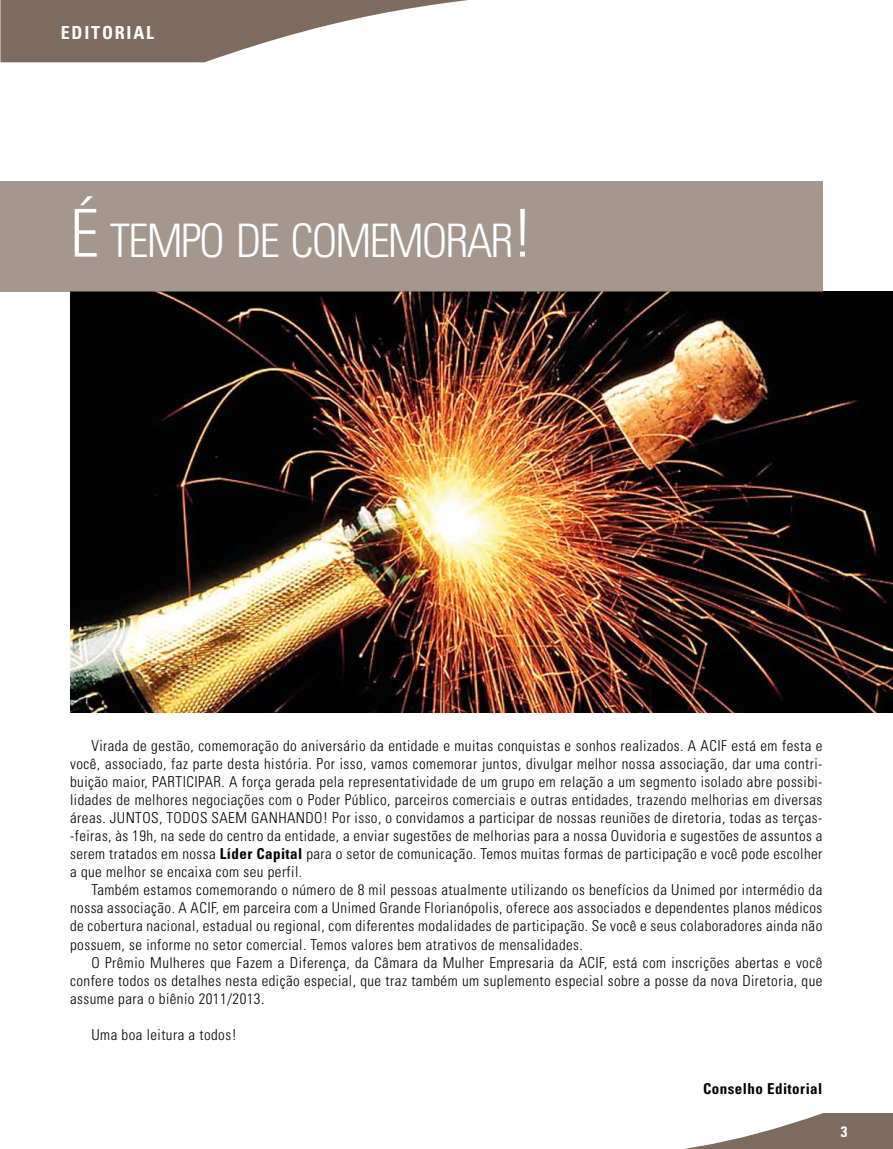
<style>
.page{position:relative;width:893px;height:1149px;background:#fff}
.page>*{position:absolute;margin:0;border:0;box-sizing:border-box;transform-origin:0 0}
.t1{font:300 condensed 46.2px "Univers LT Std";letter-spacing:-.045em;color:#fff}
.t2{font:700 condensed 18px "Univers LT Std";color:#fff}
.t3{font:300 condensed 15px/18px "Univers LT Std";letter-spacing:.03em;color:#000;text-align:justify}
.t4{font:700 condensed 15px "Univers LT Std";letter-spacing:.03em;color:#000}
.t5{font:700 condensed 15px "Univers LT Std";color:#fff}
.s1{font-size:66px}
.s2{font-weight:700}
</style>
<div class="page">
<img style="left:70px;top:291px;width:823px;height:421px">
<svg style="left:0;top:0;width:468px;height:62px"></svg>
<div style="left:0;top:181px;width:823px;height:110px;background:#a4978d"></div>
<svg style="left:690px;top:1113px;width:203px;height:35px"></svg>
<p class="t2" style="left:61px;top:22px;width:12px">EDITORIAL</p>
<h1 class="t1" style="left:70px;top:212px;width:465px"><span class="s1">É</span> TEMPO DE COMEMORAR<span class="s1">!</span></h1>
<p class="t3" style="left:70px;top:736px;width:754px;text-indent:21px">Virada de gestão, comemoração do aniversário da entidade e muitas conquistas e sonhos realizados. A ACIF está em festa e você, associado, faz parte desta história. Por isso, vamos comemorar juntos, divulgar melhor nossa associação, dar uma contri&shy;buição maior, PARTICIPAR. A força gerada pela representatividade de um grupo em relação a um segmento isolado abre possibi&shy;lidades de melhores negociações com o Poder Público, parceiros comerciais e outras entidades, trazendo melhorias em diversas áreas. JUNTOS, TODOS SAEM GANHANDO! Por isso, o convidamos a participar de nossas reuniões de diretoria, todas as terças--feiras, às 19h, na sede do centro da entidade, a enviar sugestões de melhorias para a nossa Ouvidoria e sugestões de assuntos a serem tratados em nossa <span class="s2">Líder Capital</span> para o setor de comunicação. Temos muitas formas de participação e você pode escolher a que melhor se encaixa com seu perfil.</p>
<p class="t3" style="left:70px;top:880px;width:754px;text-indent:21px">Também estamos comemorando o número de 8 mil pessoas atualmente utilizando os benefícios da Unimed por intermédio da nossa associação. A ACIF, em parceira com a Unimed Grande Florianópolis, oferece aos associados e dependentes planos médicos de cobertura nacional, estadual ou regional, com diferentes modalidades de participação. Se você e seus colaboradores ainda não possuem, se informe no setor comercial. Temos valores bem atrativos de mensalidades.</p>
<p class="t3" style="left:70px;top:952px;width:754px;text-indent:21px">O Prêmio Mulheres que Fazem a Diferença, da Câmara da Mulher Empresaria da ACIF, está com inscrições abertas e você confere todos os detalhes nesta edição especial, que traz também um suplemento especial sobre a posse da nova Diretoria, que assume para o biênio 2011/2013.</p>
<p class="t3" style="left:91px;top:1024px;width:147px">Uma boa leitura a todos!</p>
<p class="t4" style="left:703px;top:1078px;width:121px">Conselho Editorial</p>
<p class="t5" style="left:841px;top:1121px;width:8px">3</p>
</div>
